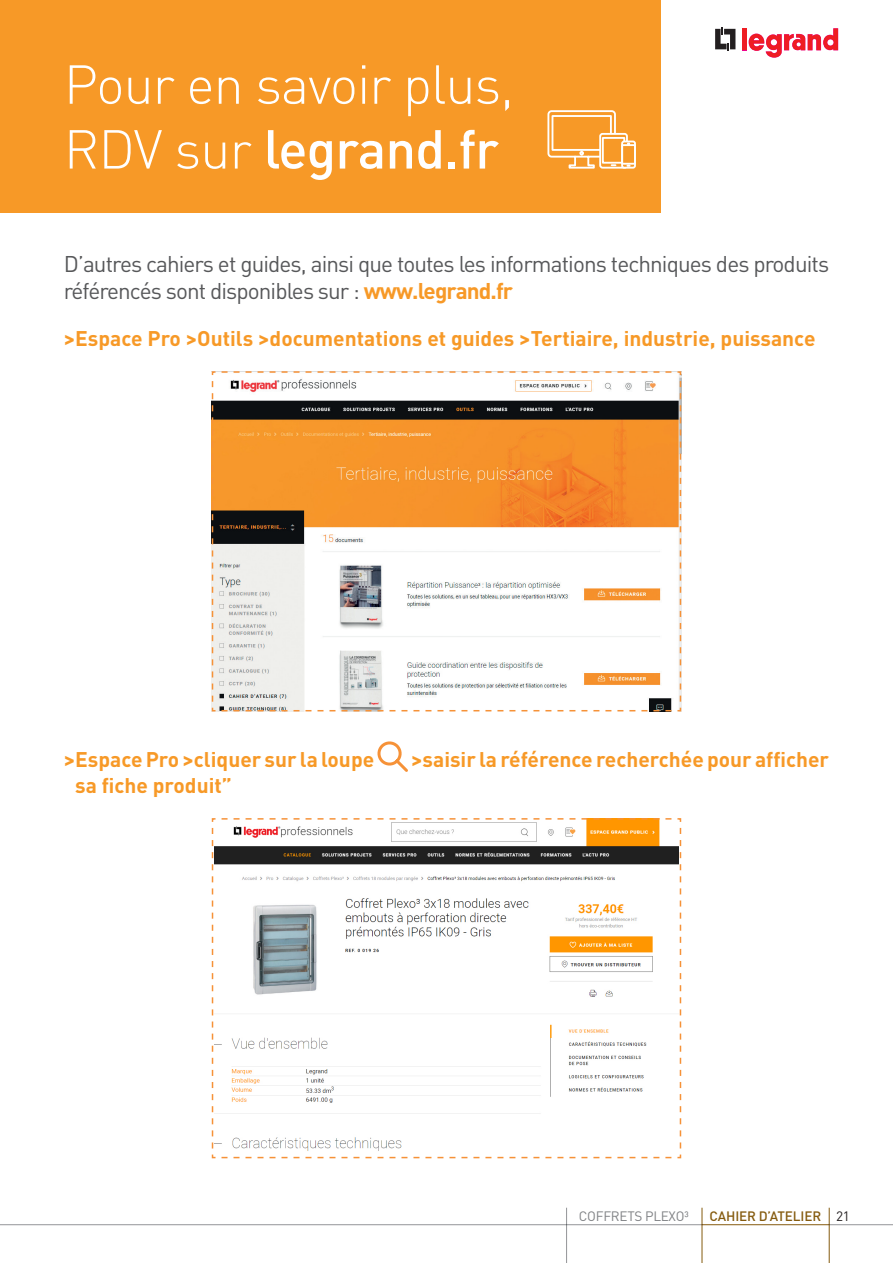
<style>
.page{position:relative;width:893px;height:1263px;background:#fff}
.page>*{position:absolute;margin:0;border:0;box-sizing:border-box;transform-origin:0 0}
.t1{font:300 54px "DIN Pro";letter-spacing:-.02em;color:#fff}
.t2{font:500 54px "DIN Pro";letter-spacing:-.015em;color:#fff}
.t3{font:22.5px/27px "DIN Pro";letter-spacing:-.04em;color:#57585a}
.t4{font:700 21px "DIN Pro";color:#f79927}
.t5{font:500 13.5px "DIN Pro";letter-spacing:-.01em;color:#855b0f}
.t6{font:13.5px "DIN Pro";letter-spacing:-.02em;color:#808285}
.s1{font-weight:300}
.s2{font-weight:700;color:#f79927}
.s3{font-weight:400;color:#231f20}
</style>
<div class="page">
<svg style="left:715px;top:27px;width:20px;height:24px"></svg>
<div style="left:742px;top:28px;width:5px;height:22px;background:#ee1d23"></div>
<svg style="left:749px;top:28px;width:89px;height:30px"></svg>
<hr style="left:829px;top:1208px;width:1px;height:55px;background:#855b0f">
<hr style="left:702px;top:1208px;width:1px;height:55px;background:#855b0f">
<hr style="left:829px;top:1224px;width:64px;height:1px;background:#939598">
<hr style="left:566px;top:1208px;width:1px;height:55px;background:#939598">
<hr style="left:702px;top:1224px;width:127px;height:1px;background:#855b0f">
<hr style="left:0;top:1224px;width:702px;height:1px;background:#939598">
<svg style="left:211px;top:371px;width:471px;height:341px"></svg>
<svg style="left:377px;top:741px;width:31px;height:31px"></svg>
<svg style="left:211px;top:818px;width:471px;height:341px"></svg>
<div style="left:0;top:0;width:661px;height:213px;background:#f79927"></div>
<svg style="left:547px;top:110px;width:89px;height:59px"></svg>
<hr style="left:0;top:106px;width:1px;height:64px;background:#7481bf">
<hr style="left:0;top:948px;width:1px;height:34px;background:#7481bf">
<p class="t1" style="left:64px;top:48px;width:452px">Pour en savoir plus,</p>
<p class="t2" style="left:64px;top:112px;width:437px"><span class="s1">RDV sur</span> legrand.fr</p>
<p class="t3" style="left:64px;top:250px;width:767px">D’autres cahiers et guides, ainsi que toutes les informations techniques des produits référencés sont disponibles sur : <span class="s2">www.legrand.fr</span></p>
<p class="t4" style="left:64px;top:324px;width:753px">&gt;Espace Pro &gt;Outils &gt;documentations et guides &gt;Tertiaire, industrie, puissance</p>
<p class="t4" style="left:64px;top:746px;width:312px">&gt;Espace Pro &gt;cliquer sur la loupe</p>
<p class="t4" style="left:411px;top:746px;width:419px">&gt;saisir la référence recherchée pour afficher</p>
<p class="t4" style="left:75px;top:771px;width:158px">sa fiche produit”</p>
<p class="t6" style="left:579px;top:1207px;width:111px">COFFRETS PLEXO³</p>
<p class="t5" style="left:710px;top:1207px;width:142px">CAHIER D’ATELIER <span class="s3">21</span></p>
</div>
